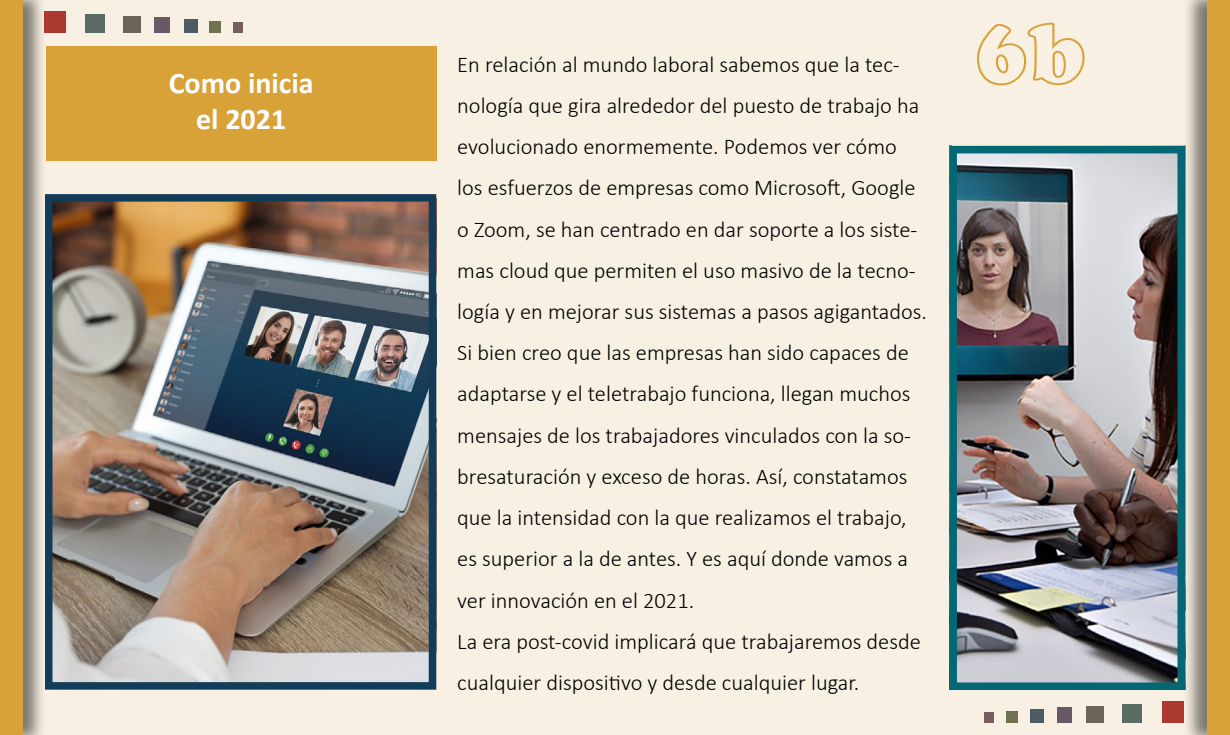
<style>
.page{position:relative;width:1230px;height:735px;background:#fff}
.page>*{position:absolute;margin:0;border:0;box-sizing:border-box;transform-origin:0 0}
.t1{font:85px "Cooper BT Black Outline";color:#d8a23a}
.t2{font:700 30px "Calibri";color:#fff}
.t3{font:300 22.5px/41.2px "Calibri";color:#000}
</style>
<div class="page">
<div style="left:21px;top:1px;width:1186px;height:734px;background:#f8f0e2"></div>
<div style="left:0;top:0;width:47px;height:735px;background:#000;opacity:.5"></div>
<div style="left:0;top:0;width:22px;height:735px;background:#d8a238"></div>
<div style="left:1183px;top:0;width:47px;height:735px;background:#000;opacity:.5"></div>
<div style="left:1207px;top:0;width:23px;height:735px;background:#d8a238"></div>
<div style="left:46px;top:46px;width:390px;height:115px;background:#d8a238"></div>
<div style="left:44px;top:11px;width:21px;height:22px;background:#ab3931"></div>
<div style="left:85px;top:14px;width:20px;height:19px;background:#586c64"></div>
<div style="left:124px;top:16px;width:17px;height:17px;background:#6c6457"></div>
<div style="left:155px;top:18px;width:15px;height:15px;background:#695865"></div>
<div style="left:184px;top:19px;width:13px;height:14px;background:#4d5c64"></div>
<div style="left:210px;top:21px;width:11px;height:12px;background:#6f7151"></div>
<div style="left:233px;top:22px;width:9px;height:11px;background:#775d5c"></div>
<div style="left:1162px;top:701px;width:21px;height:22px;background:#ab3931"></div>
<div style="left:1122px;top:704px;width:20px;height:19px;background:#586c64"></div>
<div style="left:1086px;top:706px;width:17px;height:17px;background:#6c6457"></div>
<div style="left:1057px;top:708px;width:15px;height:15px;background:#695865"></div>
<div style="left:1030px;top:709px;width:13px;height:14px;background:#4d5c64"></div>
<div style="left:1006px;top:711px;width:12px;height:12px;background:#6f7151"></div>
<div style="left:985px;top:712px;width:9px;height:11px;background:#775d5c"></div>
<img style="left:54px;top:203px;width:373px;height:478px">
<div style="left:45px;top:194px;width:391px;height:496px;border:8px solid #133c58"></div>
<img style="left:958px;top:155px;width:218px;height:526px">
<div style="left:949px;top:146px;width:236px;height:544px;border:8px solid #046774"></div>
<h2 class="t2" style="left:169px;top:62px;width:146px">Como inicia</h2>
<h2 class="t2" style="left:196px;top:98px;width:92px">el 2021</h2>
<p class="t3" style="left:457px;top:43px;width:471px">En relación al mundo laboral sabemos que la tec&shy;nología que gira alrededor del puesto de trabajo ha evolucionado enormemente. Podemos ver cómo los esfuerzos de empresas como Microsoft, Google o Zoom, se han centrado en dar soporte a los siste&shy;mas cloud que permiten el uso masivo de la tecno&shy;logía y en mejorar sus sistemas a pasos agigantados.<br>Si bien creo que las empresas han sido capaces de adaptarse y el teletrabajo funciona, llegan muchos mensajes de los trabajadores vinculados con la so&shy;bresaturación y exceso de horas. Así, constatamos que la intensidad con la que realizamos el trabajo, es superior a la de antes. Y es aquí donde vamos a ver innovación en el 2021.<br>La era post-covid implicará que trabajaremos desde cualquier dispositivo y desde cualquier lugar.</p>
<h1 class="t1" style="left:975px;top:-1px;width:114px">6b</h1>
</div>
